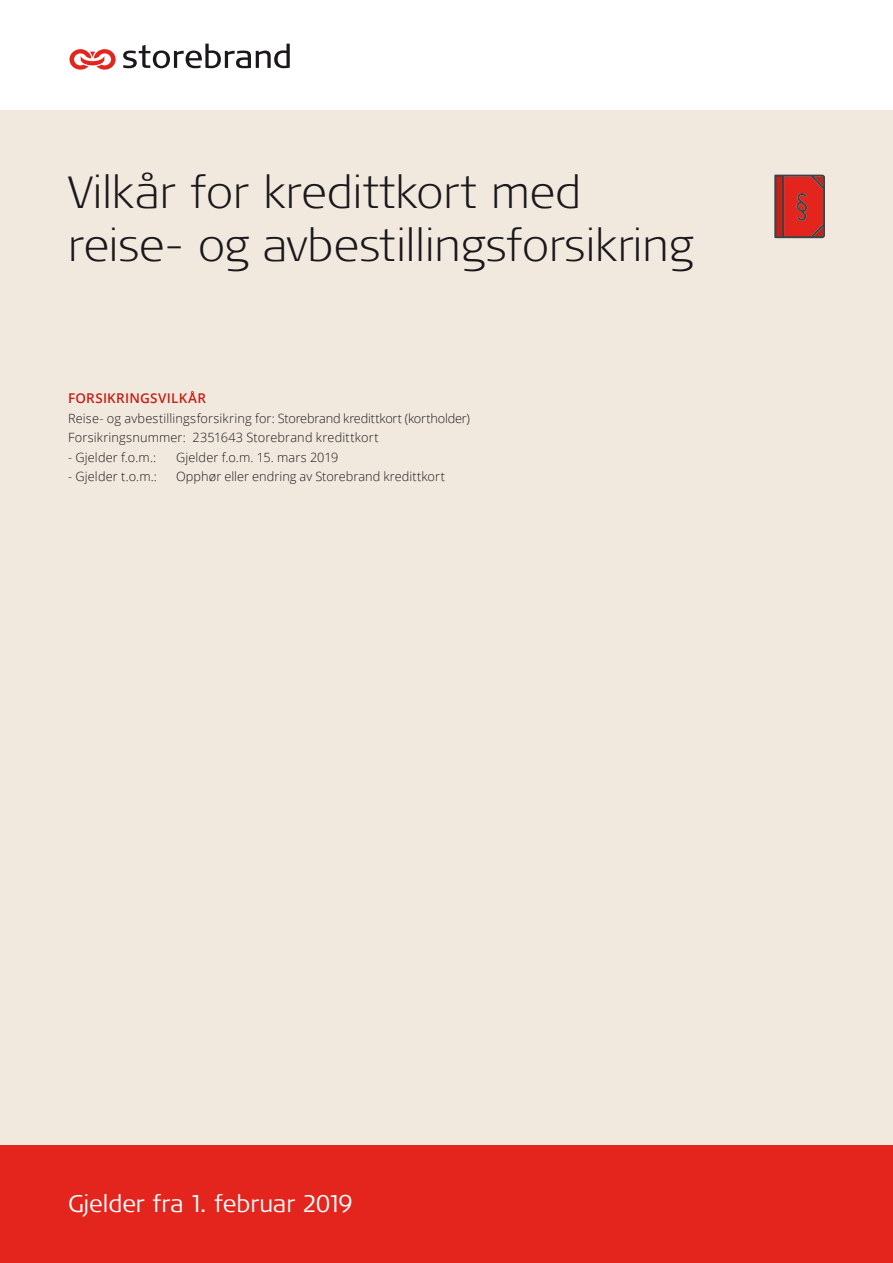
<style>
.page{position:relative;width:893px;height:1263px;background:#fff}
.page>*{position:absolute;margin:0;border:0;box-sizing:border-box;transform-origin:0 0}
.Hovedtittel_30_35__u{font:300 expanded 45px/52.5px "Signa OT";color:#1a181c}
.Tittel_16_20{font:300 24px "Signa OT";letter-spacing:-.005em;color:#fff}
.Mellomtittel_1__9_13{font:600 13.5px "Open Sans";letter-spacing:.015em;color:#c22219}
.Brødtekst_8_5_13{font:300 12.75px "Open Sans";letter-spacing:.01em;color:#1a181c}
</style>
<div class="page">
<div style="left:0;top:111px;width:893px;height:1076px;background:#f1e9de"></div>
<div style="left:0;top:1145px;width:893px;height:118px;background:#e4251d"></div>
<svg style="left:774px;top:175px;width:51px;height:63px"></svg>
<svg style="left:69px;top:49px;width:47px;height:21px"></svg>
<svg style="left:123px;top:44px;width:167px;height:24px"></svg>
<p class="Hovedtittel_30_35__u" style="left:68px;top:166px;width:627px">Vilkår for kredittkort med reise- og avbestillingsforsikring</p>
<p class="Mellomtittel_1__9_13" style="left:68px;top:389px;width:140px">FORSIKRINGSVILKÅR</p>
<p class="Brødtekst_8_5_13" style="left:68px;top:409px;width:403px">Reise- og avbestillingsforsikring for: Storebrand kredittkort (kortholder)</p>
<p class="Brødtekst_8_5_13" style="left:68px;top:429px;width:312px">Forsikringsnummer: 2351643 Storebrand kredittkort</p>
<p class="Brødtekst_8_5_13" style="left:68px;top:448px;width:90px">- Gjelder f.o.m.:</p>
<p class="Brødtekst_8_5_13" style="left:176px;top:448px;width:164px">Gjelder f.o.m. 15. mars 2019</p>
<p class="Brødtekst_8_5_13" style="left:68px;top:468px;width:90px">- Gjelder t.o.m.:</p>
<p class="Brødtekst_8_5_13" style="left:176px;top:468px;width:270px">Opphør eller endring av Storebrand kredittkort</p>
<p class="Tittel_16_20" style="left:68px;top:1190px;width:286px">Gjelder fra 1. februar 2019</p>
</div>
